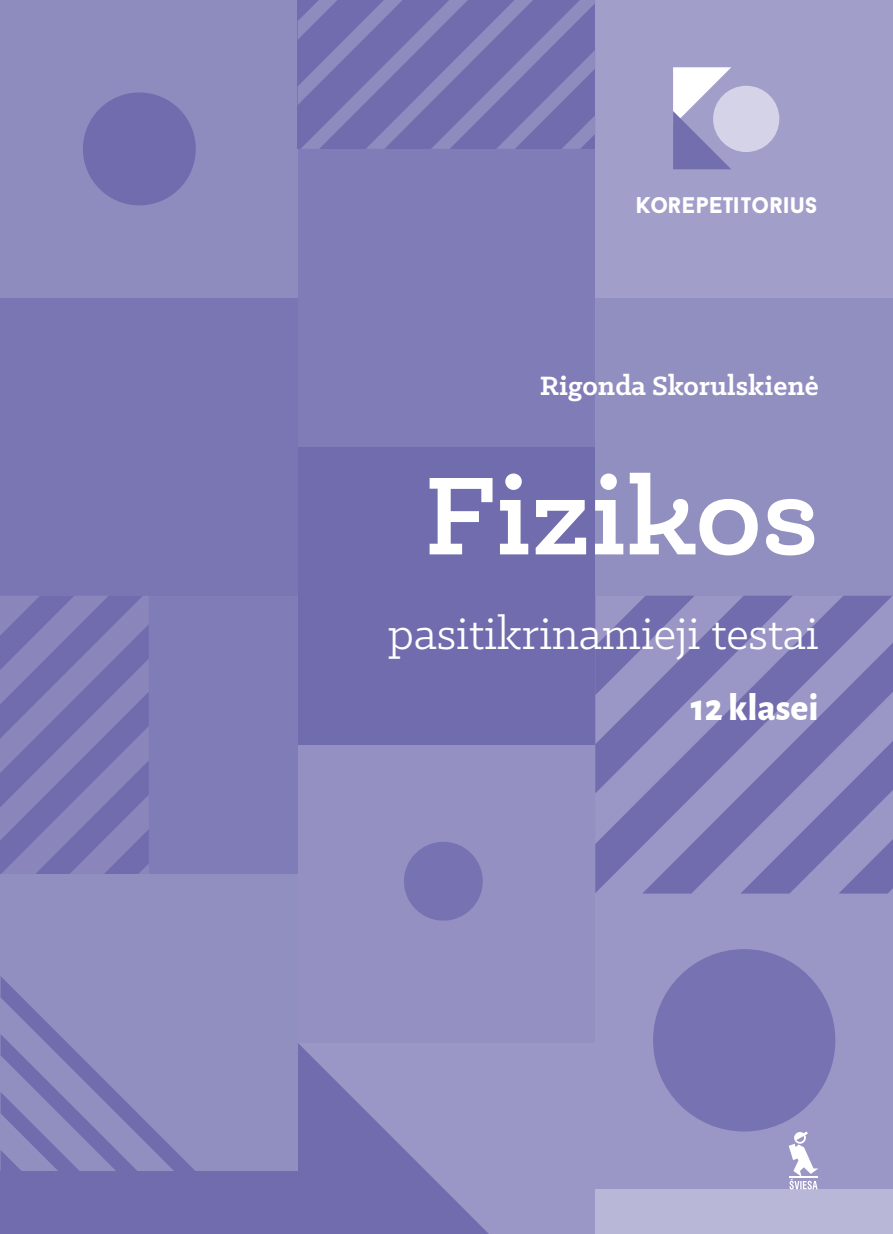
<style>
.page{position:relative;width:893px;height:1234px;background:#fff}
.page>*{position:absolute;margin:0;border:0;box-sizing:border-box;transform-origin:0 0}
.t1{font:700 104.55px "Queulat Alt";color:#fff}
.t2{font:49.2px "Klinic Slab";color:#fff}
.t3{font:800 37.5px "Alegreya Sans";color:#fff}
.t4{font:700 30px "Klinic Slab";color:#fff}
.t5{font:900 22.8px "Baron Neue";color:#fff}
</style>
<div class="page">
<div style="left:0;top:0;width:893px;height:1233px;background:#706cae"></div>
<div style="left:298px;top:1042px;width:298px;height:191px;background:#9a96c5"></div>
<div style="left:298px;top:744px;width:298px;height:298px;background:#9490c2"></div>
<div style="left:595px;top:0;width:298px;height:298px;background:#a19ec9"></div>
<div style="left:0;top:595px;width:298px;height:298px;background:#807cb7"></div>
<div style="left:298px;top:149px;width:297px;height:297px;background:#807cb7"></div>
<div style="left:0;top:0;width:298px;height:298px;background:#8e8bbf"></div>
<div style="left:0;top:298px;width:298px;height:297px;background:#7a76b3"></div>
<svg style="left:0;top:596px;width:149px;height:297px"></svg>
<svg style="left:298px;top:0;width:297px;height:149px"></svg>
<div style="left:595px;top:298px;width:298px;height:297px;background:#918ec0"></div>
<svg style="left:298px;top:1043px;width:190px;height:190px"></svg>
<div style="left:1px;top:873px;width:297px;height:298px;background:#918ec0"></div>
<svg style="left:1px;top:977px;width:194px;height:194px"></svg>
<div style="left:83px;top:92px;width:113px;height:113px;background:#706cae;border-radius:50%"></div>
<div style="left:404px;top:841px;width:79px;height:79px;background:#7773b2;border-radius:50%"></div>
<svg style="left:673px;top:67px;width:58px;height:102px"></svg>
<div style="left:713px;top:86px;width:66px;height:66px;background:#d4d3e7;border-radius:50%"></div>
<div style="left:595px;top:892px;width:298px;height:339px;background:#9a96c5"></div>
<div style="left:653px;top:948px;width:182px;height:183px;background:#7773b2;border-radius:50%"></div>
<div style="left:596px;top:1189px;width:297px;height:44px;background:#b9b7d7"></div>
<svg style="left:789px;top:1131px;width:29px;height:58px"></svg>
<svg style="left:595px;top:595px;width:298px;height:298px"></svg>
<p class="t5" style="left:636px;top:190px;width:184px">KOREPETITORIUS</p>
<p class="t4" style="left:540px;top:366px;width:281px">Rigonda Skorulskienė</p>
<h1 class="t1" style="left:423px;top:445px;width:397px">Fizikos</h1>
<p class="t2" style="left:388px;top:602px;width:432px">pasitikrinamieji testai</p>
<p class="t3" style="left:691px;top:679px;width:129px">12 klasei</p>
</div>
